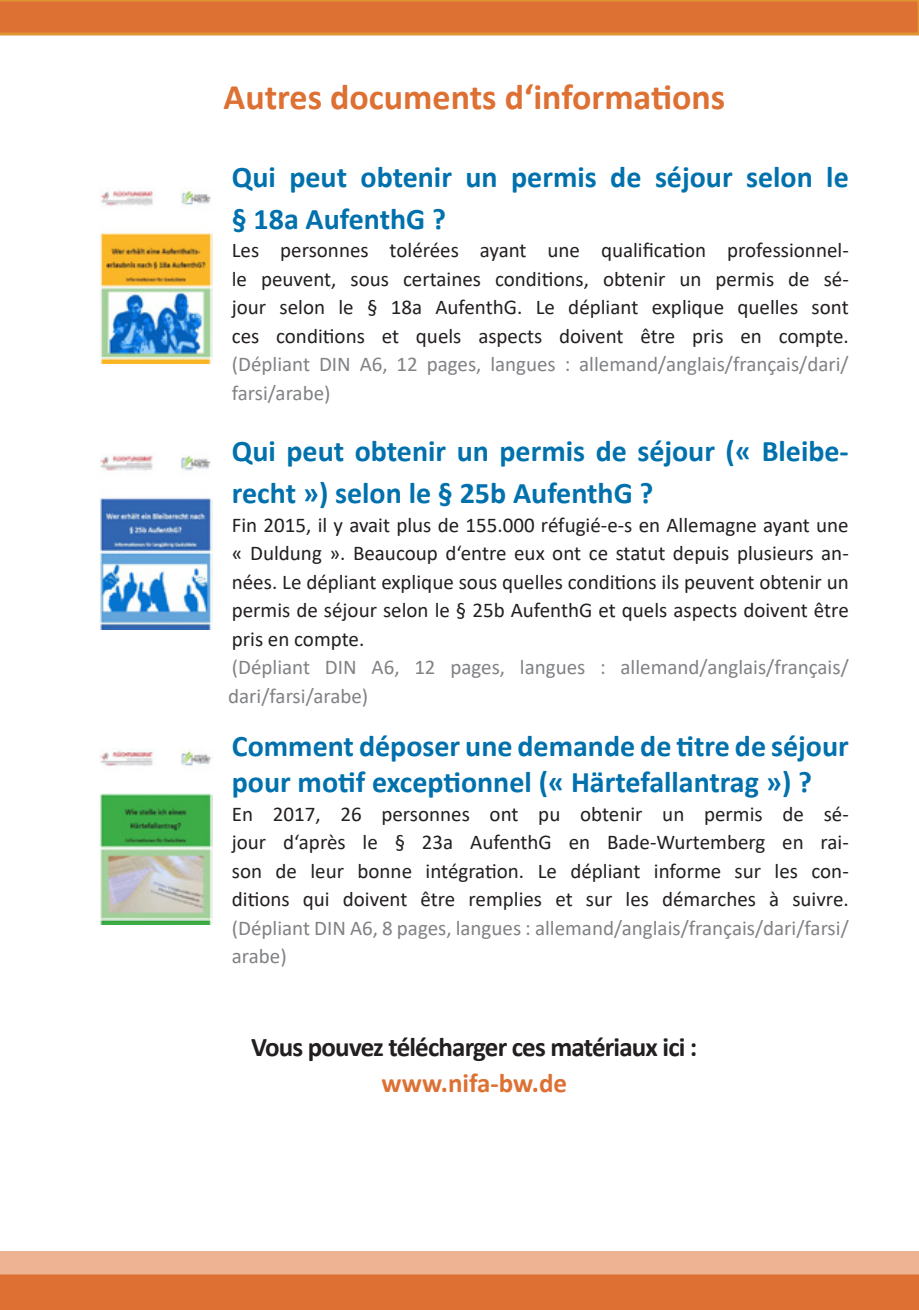
<style>
.page{position:relative;width:919px;height:1310px;background:#fff}
.page>*{position:absolute;margin:0;border:0;box-sizing:border-box;transform-origin:0 0}
.stp-text-Ü2{font:700 36px "Calibri";color:#dd7033}
.stp-text-Ü2-2{font:700 30px/42px "Calibri";color:#0071ad}
.stp-text-Ü2-3{font:700 27px "Calibri";letter-spacing:-.03em;color:#231f20}
.stp-text-Ü2-4{font:700 27px "Calibri";color:#dd7033}
.stp-text-Ü2-5{font:21px/28.5px "Calibri";color:#231f20;text-align:justify}
.stp-text-klein{font:21px/28.5px "Calibri";color:#231f20;text-align:justify}
.stp-text-Ü2-6{font:21px/28.5px "Calibri";color:#808285}
.s1{color:#808285}
</style>
<div class="page">
<svg style="left:0;top:0;width:918px;height:36px;background:#dd7635"></svg>
<div style="left:0;top:1276px;width:918px;height:34px;background:#de7033"></div>
<div style="left:0;top:1251px;width:918px;height:25px;background:#edb393"></div>
<img style="left:100px;top:187px;width:112px;height:176px">
<img style="left:100px;top:453px;width:112px;height:176px">
<img style="left:100px;top:748px;width:112px;height:176px">
<p class="stp-text-Ü2" style="left:223px;top:71px;width:503px">Autres documents d‘informations</p>
<p class="stp-text-Ü2-2" style="left:232px;top:155px;width:618px">Qui peut obtenir un permis de séjour selon le § 18a AufenthG ?</p>
<p class="stp-text-Ü2-5" style="left:232px;top:236px;width:618px">Les personnes tolérées ayant une qualification professionnel&shy;le peuvent, sous certaines conditions, obtenir un permis de sé&shy;jour selon le § 18a AufenthG. Le dépliant explique quelles sont ces conditions et quels aspects doivent être pris en compte. <span class="s1">(Dépliant DIN A6, 12 pages, langues : allemand/anglais/français/dari/ farsi/arabe)</span></p>
<p class="stp-text-Ü2-2" style="left:232px;top:430px;width:618px">Qui peut obtenir un permis de séjour (« Bleibe&shy;recht ») selon le § 25b AufenthG ?</p>
<p class="stp-text-Ü2-5" style="left:232px;top:510px;width:618px">Fin 2015, il y avait plus de 155.000 réfugié-e-s en Allemagne ayant une « Duldung ». Beaucoup d‘entre eux ont ce statut depuis plusieurs an&shy;nées. Le dépliant explique sous quelles conditions ils peuvent obtenir un permis de séjour selon le § 25b AufenthG et quels aspects doivent être pris en compte.</p>
<p class="stp-text-Ü2-6" style="left:228px;top:653px;width:622px">(Dépliant DIN A6, 12 pages, langues : allemand/anglais/français/ dari/farsi/arabe)</p>
<p class="stp-text-Ü2-2" style="left:232px;top:727px;width:618px;line-height:36px">Comment déposer une demande de titre de séjour pour motif exceptionnel (« Härtefallantrag ») ?</p>
<p class="stp-text-klein" style="left:232px;top:799px;width:618px">En 2017, 26 personnes ont pu obtenir un permis de sé&shy;jour d‘après le § 23a AufenthG en Bade-Wurtemberg en rai&shy;son de leur bonne intégration. Le dépliant informe sur les con&shy;ditions qui doivent être remplies et sur les démarches à suivre. <span class="s1">(Dépliant DIN A6, 8 pages, langues : allemand/anglais/français/dari/farsi/ arabe)</span></p>
<p class="stp-text-Ü2-3" style="left:251px;top:1028px;width:447px">Vous pouvez télécharger ces matériaux ici :</p>
<p class="stp-text-Ü2-4" style="left:381px;top:1064px;width:187px">www.nifa-bw.de</p>
</div>
